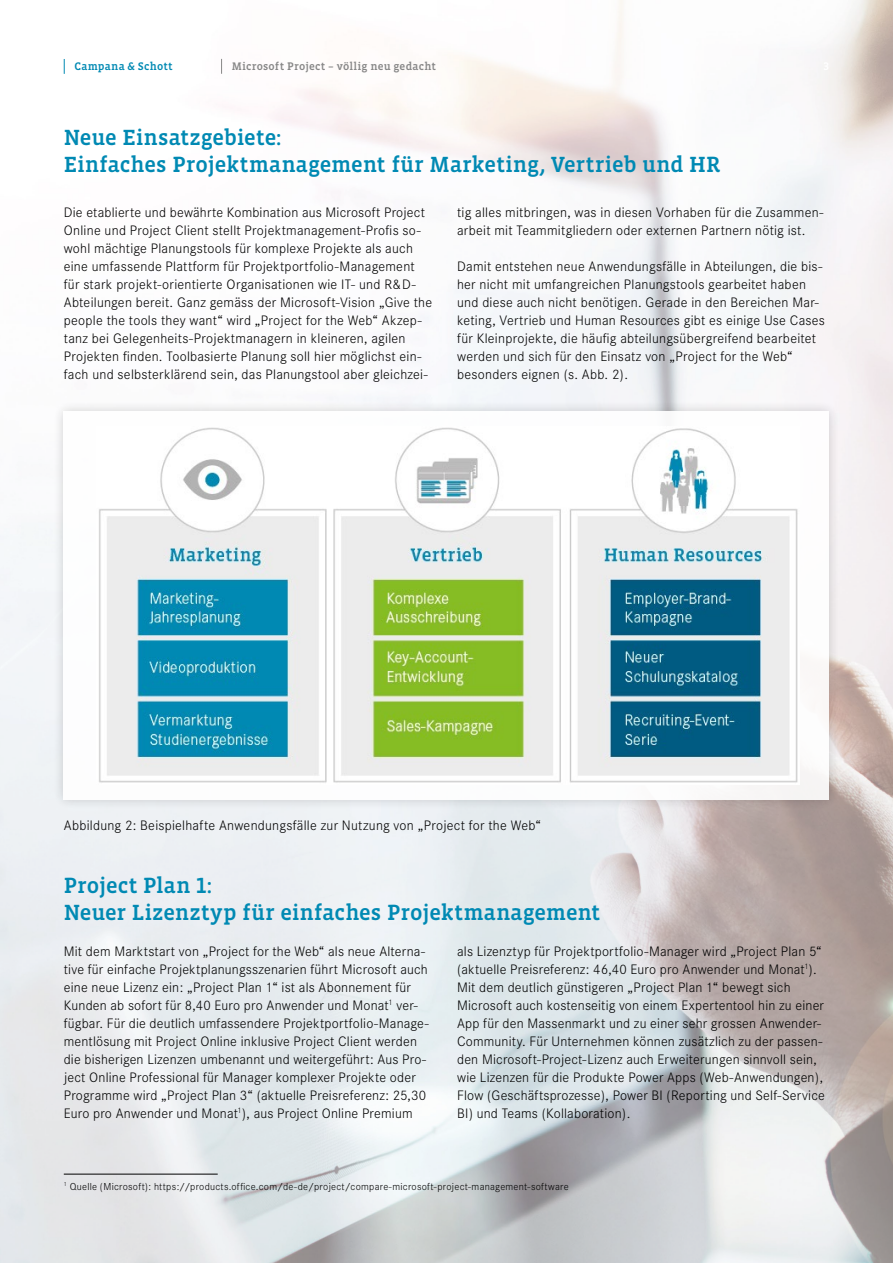
<style>
.page{position:relative;width:893px;height:1263px;background:#fff}
.page>*{position:absolute;margin:0;border:0;box-sizing:border-box;transform-origin:0 0}
._03_Headline_VistaSl{font:500 22.5px/27px "Vista Slab OT";color:#0089b3}
._07_Copytext_Corpora{font:300 14.25px/18px "Corporate S";letter-spacing:.015em;color:#000}
._01_Spitzzeile_Vista{font:500 11.25px "Vista Slab OT";letter-spacing:.02em;color:#878787}
._01_Spitzzeile_Vista-2{font:500 11.25px "Vista Slab OT";letter-spacing:.025em;color:#0089b3}
._07_Copytext_Corpora-2{font:300 10.5px "Corporate S";letter-spacing:.025em;color:#000}
</style>
<div class="page">
<img style="left:0;top:0;width:893px;height:1263px">
<svg style="left:221px;top:59px;width:1px;height:15px"></svg>
<svg style="left:64px;top:59px;width:1px;height:15px"></svg>
<div style="left:52px;top:399px;width:789px;height:412px;background:#000;opacity:.2"></div>
<div style="left:64px;top:411px;width:765px;height:388px;background:#fff"></div>
<img style="left:99px;top:427px;width:699px;height:356px">
<hr style="left:64px;top:1174px;width:154px;height:1px;background:#000">
<p class="_01_Spitzzeile_Vista-2" style="left:74px;top:61px;width:100px">Campana &amp; Schott</p>
<p class="_01_Spitzzeile_Vista" style="left:232px;top:61px;width:206px">Microsoft Project – völlig neu gedacht</p>
<p class="_03_Headline_VistaSl" style="left:64px;top:125px;width:658px">Neue Einsatzgebiete:<br>Einfaches Projektmanagement für Marketing, Vertrieb und HR</p>
<p class="_07_Copytext_Corpora" style="left:64px;top:204px;width:370px">Die etablierte und bewährte Kombination aus Microsoft Project Online und Project Client stellt Projektmanagement-Profis so&shy;wohl mächtige Planungstools für komplexe Projekte als auch eine umfassende Plattform für Projektportfolio-Management für stark projekt-orientierte Organisationen wie IT- und R&amp;D-Abteilungen bereit. Ganz gemäss der Microsoft-Vision „Give the people the tools they want“ wird „Project for the Web“ Akzep&shy;tanz bei Gelegenheits-Projektmanagern in kleineren, agilen Projekten finden. Toolbasierte Planung soll hier möglichst ein&shy;fach und selbsterklärend sein, das Planungstool aber gleichzei-</p>
<p class="_07_Copytext_Corpora" style="left:457px;top:204px;width:368px">tig alles mitbringen, was in diesen Vorhaben für die Zusammen&shy;arbeit mit Teammitgliedern oder externen Partnern nötig ist.</p>
<p class="_07_Copytext_Corpora" style="left:457px;top:258px;width:369px">Damit entstehen neue Anwendungsfälle in Abteilungen, die bis&shy;her nicht mit umfangreichen Planungstools gearbeitet haben und diese auch nicht benötigen. Gerade in den Bereichen Mar&shy;keting, Vertrieb und Human Resources gibt es einige Use Cases für Kleinprojekte, die häufig abteilungsübergreifend bearbeitet werden und sich für den Einsatz von „Project for the Web“ besonders eignen (s. Abb. 2).</p>
<p class="_07_Copytext_Corpora" style="left:64px;top:816px;width:479px">Abbildung 2: Beispielhafte Anwendungsfälle zur Nutzung von „Project for the Web“</p>
<p class="_03_Headline_VistaSl" style="left:64px;top:872px;width:538px">Project Plan 1:<br>Neuer Lizenztyp für einfaches Projektmanagement</p>
<p class="_07_Copytext_Corpora" style="left:64px;top:942px;width:366px">Mit dem Marktstart von „Project for the Web“ als neue Alterna&shy;tive für einfache Projektplanungsszenarien führt Microsoft auch eine neue Lizenz ein: „Project Plan 1“ ist als Abonnement für Kunden ab sofort für 8,40 Euro pro Anwender und Monat<sup>1</sup> ver&shy;fügbar. Für die deutlich umfassendere Projektportfolio-Manage&shy;mentlösung mit Project Online inklusive Project Client werden die bisherigen Lizenzen umbenannt und weitergeführt: Aus Pro&shy;ject Online Professional für Manager komplexer Projekte oder Programme wird „Project Plan 3“ (aktuelle Preisreferenz: 25,30<br>Euro pro Anwender und Monat<sup>1</sup>), aus Project Online Premium</p>
<p class="_07_Copytext_Corpora" style="left:457px;top:942px;width:366px">als Lizenztyp für Projektportfolio-Manager wird „Project Plan 5“ (aktuelle Preisreferenz: 46,40 Euro pro Anwender und Monat<sup>1</sup>).</p>
<p class="_07_Copytext_Corpora" style="left:457px;top:978px;width:369px">Mit dem deutlich günstigeren „Project Plan 1“ bewegt sich Microsoft auch kostenseitig von einem Expertentool hin zu einer App für den Massenmarkt und zu einer sehr grossen Anwender-Community. Für Unternehmen können zusätzlich zu der passen&shy;den Microsoft-Project-Lizenz auch Erweiterungen sinnvoll sein, wie Lizenzen für die Produkte Power Apps (Web-Anwendungen), Flow (Geschäftsprozesse), Power BI (Reporting und Self-Service BI) und Teams (Kollaboration).</p>
<p class="_07_Copytext_Corpora-2" style="left:64px;top:1180px;width:506px"><sup>1</sup> Quelle (Microsoft): https://products.office.com/de-de/project/compare-microsoft-project-management-software</p>
</div>
